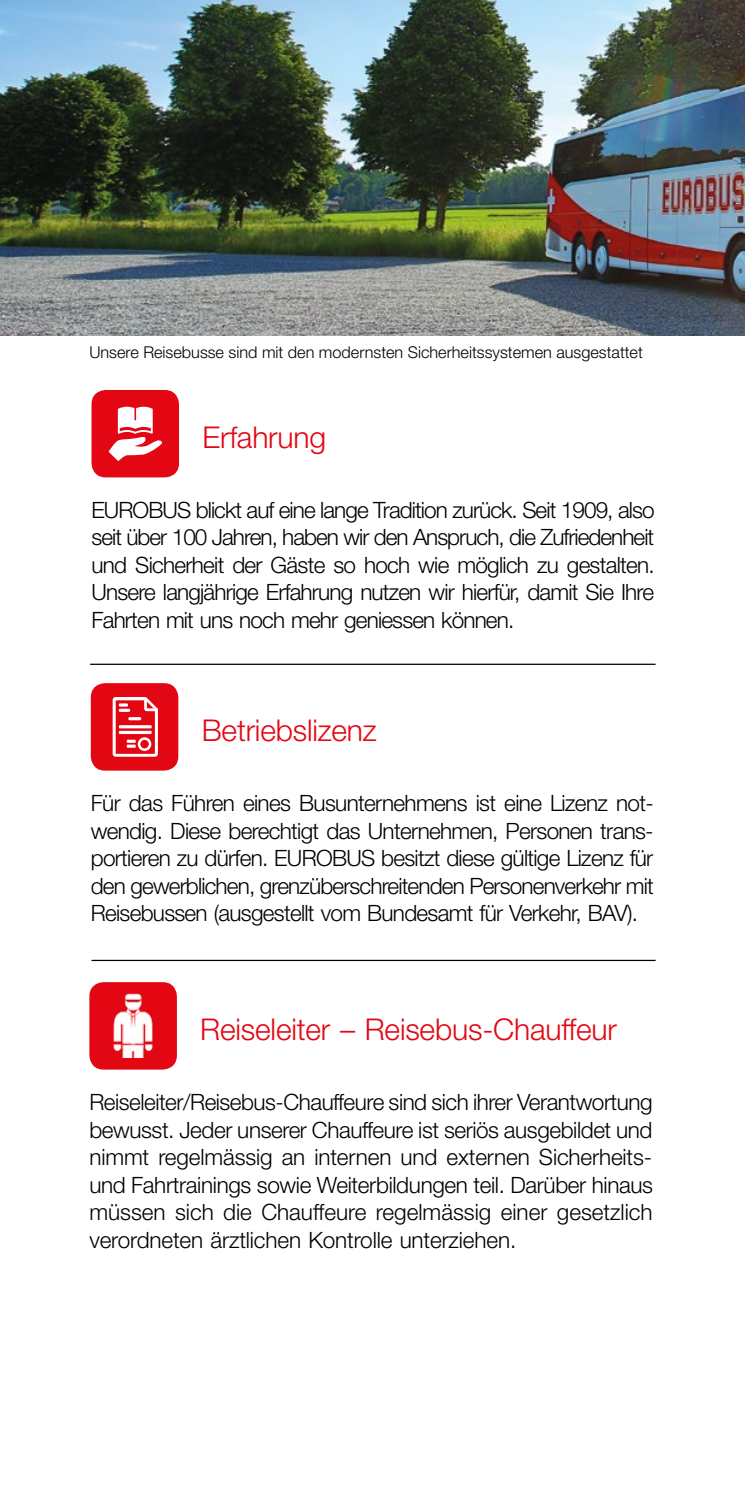
<style>
.page{position:relative;width:745px;height:1489px;background:#fff}
.page>*{position:absolute;margin:0;border:0;box-sizing:border-box;transform-origin:0 0}
.t1{font:300 30px "Helvetica Neue LT Std";letter-spacing:-.005em;color:#e30613}
.t2{font:300 22.5px/27.5px "Helvetica Neue LT Std";letter-spacing:-.03em;color:#000;text-align:justify}
.t3{font:300 16.25px "Helvetica Neue LT Std";color:#000}
</style>
<div class="page">
<img style="left:0;top:0;width:744px;height:335px">
<hr style="left:90px;top:663px;width:565px;height:2px;background:#000">
<div style="left:91px;top:683px;width:87px;height:87px;background:#e30613;border-radius:14px"></div>
<svg style="left:112px;top:697px;width:46px;height:59px"></svg>
<div style="left:91px;top:390px;width:88px;height:87px;background:#e30613;border-radius:14px"></div>
<svg style="left:108px;top:407px;width:54px;height:54px"></svg>
<div style="left:89px;top:982px;width:88px;height:87px;background:#e30613;border-radius:14px"></div>
<img style="left:89px;top:988px;width:88px;height:69px">
<hr style="left:91px;top:959px;width:564px;height:2px;background:#000">
<p class="t3" style="left:89px;top:342px;width:554px">Unsere Reisebusse sind mit den modernsten Sicherheitssystemen ausgestattet</p>
<h1 class="t1" style="left:202px;top:419px;width:125px">Erfahrung</h1>
<p class="t2" style="left:91px;top:495px;width:564px">EUROBUS blickt auf eine lange Tradition zurück. Seit 1909, also seit über 100 Jahren, haben wir den Anspruch, die Zufriedenheit und Sicherheit der Gäste so hoch wie möglich zu gestalten.<br>Unsere langjährige Erfahrung nutzen wir hierfür, damit Sie Ihre Fahrten mit uns noch mehr geniessen können.</p>
<h1 class="t1" style="left:201px;top:712px;width:176px">Betriebslizenz</h1>
<p class="t2" style="left:91px;top:788px;width:564px">Für das Führen eines Busunternehmens ist eine Lizenz not&shy;wendig. Diese berechtigt das Unternehmen, Personen trans&shy;portieren zu dürfen. EUROBUS besitzt diese gültige Lizenz für den gewerblichen, grenzüberschreitenden Personenverkehr mit Reisebussen (ausgestellt vom Bundesamt für Verkehr, BAV).</p>
<h1 class="t1" style="left:200px;top:1011px;width:418px">Reiseleiter – Reisebus-Chauffeur</h1>
<p class="t2" style="left:89px;top:1087px;width:564px">Reiseleiter/Reisebus-Chauffeure sind sich ihrer Verantwortung bewusst. Jeder unserer Chauffeure ist seriös ausgebildet und nimmt regelmässig an internen und externen Sicherheits&shy;und Fahrtrainings sowie Weiterbildungen teil. Darüber hinaus müssen sich die Chauffeure regelmässig einer gesetzlich verordneten ärztlichen Kontrolle unterziehen.</p>
</div>
